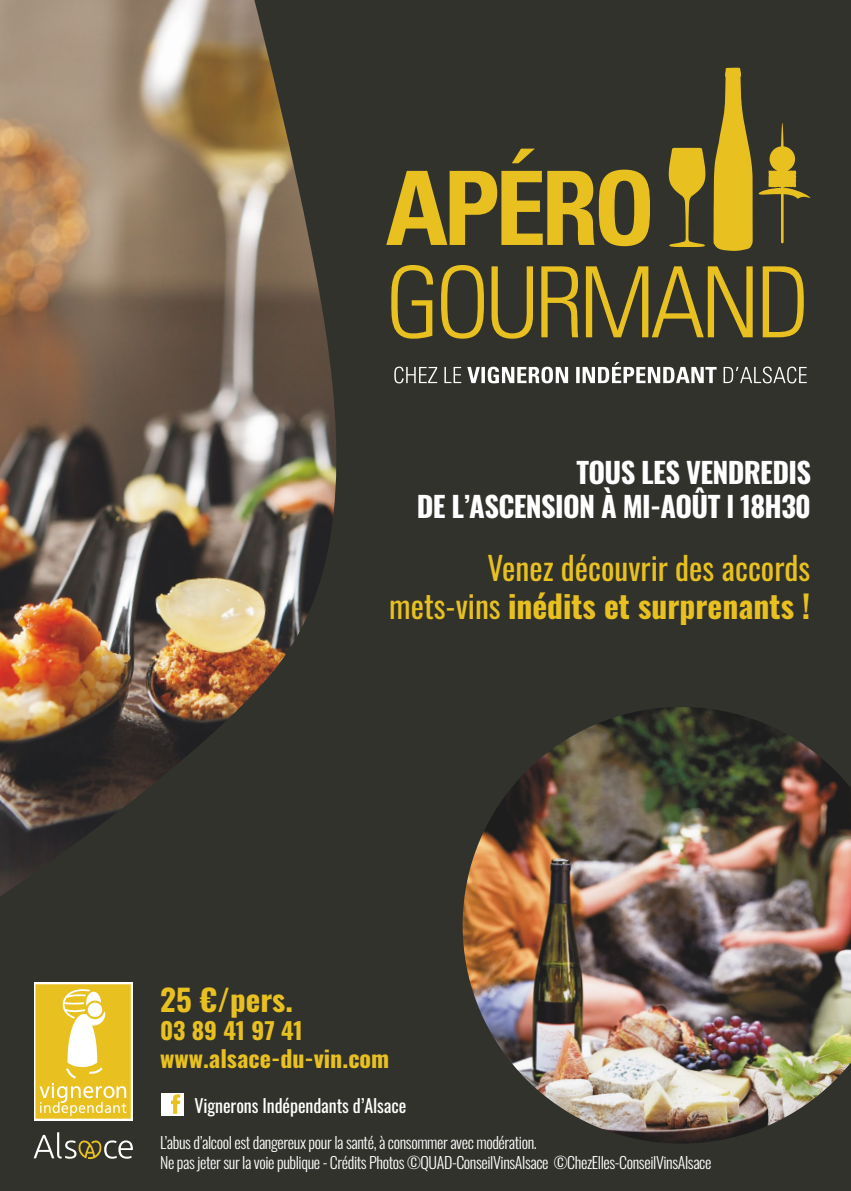
<style>
.page{position:relative;width:851px;height:1191px;background:#fff}
.page>*{position:absolute;margin:0;border:0;box-sizing:border-box;transform-origin:0 0}
.t1{font:31.6px/37.8px "Oswald";color:#e8c120;text-align:right}
.t2{font:700 30px "Oswald";color:#e8c120}
.t3{font:700 28.6px/34.2px "Oswald";letter-spacing:-.025em;color:#fff;text-align:right}
.t4{font:700 23.2px/28px "Oswald";color:#e8c120}
.t5{font:18px "Oswald";letter-spacing:-.005em;color:#fff}
.t6{font:300 16px "Oswald";letter-spacing:-.025em;color:#fff}
.s1{font-weight:700}
</style>
<div class="page">
<div style="left:0;top:0;width:850px;height:1191px;background:#32322d"></div>
<svg style="left:386px;top:68px;width:424px;height:271px"></svg>
<svg style="left:394px;top:362px;width:412px;height:21px"></svg>
<div style="left:34px;top:982px;width:99px;height:138px;background:linear-gradient(to right,#efd567,#efd66b)"></div>
<svg style="left:35px;top:984px;width:96px;height:134px;background:#ecce50"></svg>
<svg style="left:34px;top:1132px;width:99px;height:27px"></svg>
<img style="left:462px;top:707px;width:388px;height:436px">
<div style="left:161px;top:1092px;width:22px;height:23px;background:#fff"></div>
<svg style="left:171px;top:1094px;width:9px;height:19px"></svg>
<img style="left:0;top:0;width:337px;height:896px">
<h3 class="t3" style="left:416px;top:457px;width:395px">TOUS LES VENDREDIS<br>DE L’ASCENSION À MI-AOÛT l 18H30</h3>
<h1 class="t1" style="left:389px;top:546px;width:422px">Venez découvrir des accords mets-vins <span class="s1">inédits et surprenants !</span></h1>
<h2 class="t2" style="left:160px;top:984px;width:134px">25 €/pers.</h2>
<h3 class="t4" style="left:160px;top:1018px;width:231px">03 89 41 97 41 www.alsace-du-vin.com</h3>
<p class="t5" style="left:194px;top:1089px;width:213px">Vignerons Indépendants d’Alsace</p>
<p class="t6" style="left:160px;top:1127px;width:378px">L’abus d’alcool est dangereux pour la santé, à consommer avec modération.</p>
<p class="t6" style="left:160px;top:1148px;width:553px">Ne pas jeter sur la voie publique - Crédits Photos ©QUAD-ConseilVinsAlsace ©ChezElles-ConseilVinsAlsace</p>
</div>
